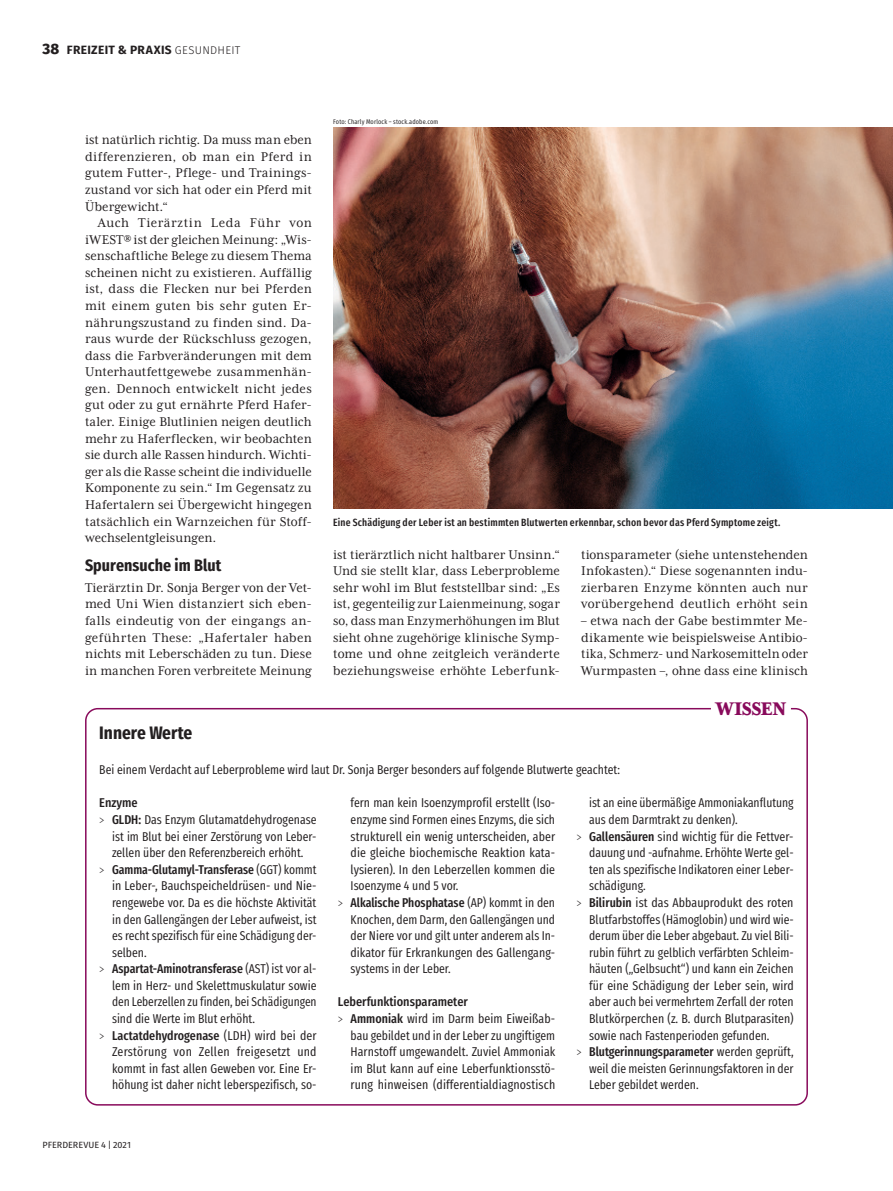
<style>
.page{position:relative;width:893px;height:1191px;background:#fff}
.page>*{position:absolute;margin:0;border:0;box-sizing:border-box;transform-origin:0 0}
.Box_ÜT{font:800 21px "Mrs Eaves XL Serif Nar OT";letter-spacing:-.025em;color:#880a5b}
.HL_Box{font:700 18px "Fira Sans Condensed";color:#231f20}
.ZT1{font:700 16.5px "Fira Sans Condensed";letter-spacing:.005em;color:#231f20}
.FT{font:14.55px/16.6px "Mrs Eaves XL Serif Nar OT";letter-spacing:.005em;color:#231f20;text-align:justify}
.FT_ohne_Einzug{font:14.55px/16.6px "Mrs Eaves XL Serif Nar OT";letter-spacing:.005em;color:#231f20;text-align:justify}
.FT_Kasten_Block{font:12.75px/16.6px "Fira Sans Compressed";color:#231f20;text-align:justify}
.ZT2{font:500 12.75px "Fira Sans Condensed";color:#231f20}
.t1{font:700 12px "Fira Sans";letter-spacing:.025em;color:#231f20}
.Bildtext{font:500 10.5px "Fira Sans Compressed";letter-spacing:.02em;color:#231f20}
.t2{font:9px "Fira Sans";color:#231f20}
.Bildtext-2{font:6.75px "Fira Sans Compressed";letter-spacing:.02em;color:#231f20}
.s1{font-weight:800;font-size:15px}
.s2{font-weight:300;font-size:11.25px}
.s3{font-family:"Mrs Eaves XL Serif Nar OT"}
.s4{font-weight:500}
</style>
<div class="page">
<div style="left:85px;top:708px;width:723px;height:397px;border:2px solid #880a5b;border-radius:12px"></div>
<div style="left:711px;top:698px;width:80px;height:20px;background:#fff"></div>
<img style="left:333px;top:128px;width:560px;height:381px">
<p class="t1" style="left:43px;top:42px;width:199px"><span class="s1">38</span> FREIZEIT &amp; PRAXIS <span class="s2">GESUNDHEIT</span></p>
<p class="FT" style="left:85px;top:131px;width:228px">ist natürlich richtig. Da muss man eben differenzieren, ob man ein Pferd in gutem Futter-, Pflege- und Trainings&shy;zustand vor sich hat oder ein Pferd mit Übergewicht.“</p>
<p class="FT" style="left:85px;top:214px;width:228px;text-indent:13px">Auch Tierärztin Leda Führ von iWEST® ist der gleichen Meinung: „Wis&shy;senschaftliche Belege zu diesem Thema scheinen nicht zu existieren. Auffällig ist, dass die Flecken nur bei Pferden mit einem guten bis sehr guten Er&shy;nährungszustand zu finden sind. Da&shy;raus wurde der Rückschluss gezogen, dass die Farbveränderungen mit dem Unterhautfettgewebe zusammenhän&shy;gen. Dennoch entwickelt nicht jedes gut oder zu gut ernährte Pferd Hafer&shy;taler. Einige Blutlinien neigen deutlich mehr zu Haferflecken, wir beobachten sie durch alle Rassen hindurch. Wichti&shy;ger als die Rasse scheint die individuelle Komponente zu sein.“ Im Gegensatz zu Hafertalern sei Übergewicht hingegen tatsächlich ein Warnzeichen für Stoff&shy;wechselentgleisungen.</p>
<p class="ZT1" style="left:85px;top:550px;width:138px">Spurensuche im Blut</p>
<p class="FT_ohne_Einzug" style="left:85px;top:579px;width:228px">Tierärztin Dr. Sonja Berger von der Vet&shy;med Uni Wien distanziert sich eben&shy;falls eindeutig von der eingangs an&shy;geführten These: „Hafertaler haben nichts mit Leberschäden zu tun. Diese in manchen Foren verbreitete Meinung</p>
<p class="Bildtext-2" style="left:333px;top:116px;width:107px">Foto: Charly Morlock – stock.adobe.com</p>
<p class="Bildtext" style="left:333px;top:513px;width:449px">Eine Schädigung der Leber ist an bestimmten Blutwerten erkennbar, schon bevor das Pferd Symptome zeigt.</p>
<p class="FT_ohne_Einzug" style="left:333px;top:546px;width:228px">ist tierärztlich nicht haltbarer Unsinn.“ Und sie stellt klar, dass Leberprobleme sehr wohl im Blut feststellbar sind: „Es ist, gegenteilig zur Laienmeinung, sogar so, dass man Enzymerhöhungen im Blut sieht ohne zugehörige klinische Symp&shy;tome und ohne zeitgleich veränderte beziehungsweise erhöhte Leberfunk-</p>
<p class="FT_ohne_Einzug" style="left:581px;top:546px;width:228px">tionsparameter (siehe untenstehenden Infokasten).“ Diese sogenannten indu&shy;zierbaren Enzyme könnten auch nur vorübergehend deutlich erhöht sein</p>
<p class="FT_ohne_Einzug" style="left:581px;top:612px;width:228px">– etwa nach der Gabe bestimmter Me&shy;dikamente wie beispielsweise Antibio&shy;tika, Schmerz- und Narkosemitteln oder Wurmpasten –, ohne dass eine klinisch</p>
<p class="Box_ÜT" style="left:716px;top:698px;width:72px">WISSEN</p>
<p class="HL_Box" style="left:99px;top:716px;width:95px">Innere Werte</p>
<p class="FT_Kasten_Block" style="left:99px;top:761px;width:522px">Bei einem Verdacht auf Leberprobleme wird laut Dr. Sonja Berger besonders auf folgende Blutwerte geachtet:</p>
<p class="ZT2" style="left:99px;top:791px;width:40px">Enzyme</p>
<p class="FT_Kasten_Block" style="left:112px;top:811px;width:206px;text-indent:-13px"><span class="s3">&gt;</span> <span class="s4">GLDH:</span> Das Enzym Glutamatdehydrogenase ist im Blut bei einer Zerstörung von Leber&shy;zellen über den Referenzbereich erhöht.</p>
<p class="FT_Kasten_Block" style="left:112px;top:860px;width:206px;text-indent:-13px"><span class="s3">&gt;</span> <span class="s4">Gamma-Glutamyl-Transferase</span> (GGT) kommt in Leber-, Bauchspeicheldrüsen- und Nie&shy;rengewebe vor. Da es die höchste Aktivität in den Gallengängen der Leber aufweist, ist es recht spezifisch für eine Schädigung der&shy;selben.</p>
<p class="FT_Kasten_Block" style="left:112px;top:960px;width:206px;text-indent:-13px"><span class="s3">&gt;</span> <span class="s4">Aspartat-Aminotransferase</span> (AST) ist vor al&shy;lem in Herz- und Skelettmuskulatur sowie den Leberzellen zu finden, bei Schädigungen sind die Werte im Blut erhöht.</p>
<p class="FT_Kasten_Block" style="left:112px;top:1026px;width:206px;text-indent:-13px"><span class="s3">&gt;</span> <span class="s4">Lactatdehydrogenase</span> (LDH) wird bei der Zerstörung von Zellen freigesetzt und kommt in fast allen Geweben vor. Eine Er&shy;höhung ist daher nicht leberspezifisch, so-</p>
<p class="FT_Kasten_Block" style="left:351px;top:794px;width:206px">fern man kein Isoenzymprofil erstellt (Iso&shy;enzyme sind Formen eines Enzyms, die sich strukturell ein wenig unterscheiden, aber die gleiche biochemische Reaktion kata&shy;lysieren). In den Leberzellen kommen die Isoenzyme 4 und 5 vor.</p>
<p class="FT_Kasten_Block" style="left:351px;top:894px;width:206px;text-indent:-13px"><span class="s3">&gt;</span> <span class="s4">Alkalische Phosphatase</span> (AP) kommt in den Knochen, dem Darm, den Gallengängen und der Niere vor und gilt unter anderem als In&shy;dikator für Erkrankungen des Gallengang&shy;systems in der Leber.</p>
<p class="ZT2" style="left:338px;top:990px;width:132px">Leberfunktionsparameter</p>
<p class="FT_Kasten_Block" style="left:351px;top:1010px;width:206px;text-indent:-13px"><span class="s3">&gt;</span> <span class="s4">Ammoniak</span> wird im Darm beim Eiweißab&shy;bau gebildet und in der Leber zu ungiftigem Harnstoff umgewandelt. Zuviel Ammoniak im Blut kann auf eine Leberfunktionsstö&shy;rung hinweisen (differentialdiagnostisch</p>
<p class="FT_Kasten_Block" style="left:589px;top:794px;width:206px">ist an eine übermäßige Ammoniakanflutung aus dem Darmtrakt zu denken).</p>
<p class="FT_Kasten_Block" style="left:589px;top:827px;width:206px;text-indent:-13px"><span class="s3">&gt;</span> <span class="s4">Gallensäuren</span> sind wichtig für die Fettver&shy;dauung und -aufnahme. Erhöhte Werte gel&shy;ten als spezifische Indikatoren einer Leber&shy;schädigung.</p>
<p class="FT_Kasten_Block" style="left:589px;top:893px;width:206px;text-indent:-13px"><span class="s3">&gt;</span> <span class="s4">Bilirubin</span> ist das Abbauprodukt des roten Blutfarbstoffes (Hämoglobin) und wird wie&shy;derum über die Leber abgebaut. Zu viel Bili&shy;rubin führt zu gelblich verfärbten Schleim&shy;häuten („Gelbsucht“) und kann ein Zeichen für eine Schädigung der Leber sein, wird aber auch bei vermehrtem Zerfall der roten Blutkörperchen (z. B. durch Blutparasiten) sowie nach Fastenperioden gefunden.</p>
<p class="FT_Kasten_Block" style="left:589px;top:1043px;width:206px;text-indent:-13px"><span class="s3">&gt;</span> <span class="s4">Blutgerinnungsparameter</span> werden geprüft, weil die meisten Gerinnungsfaktoren in der Leber gebildet werden.</p>
<p class="t2" style="left:43px;top:1138px;width:90px">PFERDEREVUE 4 | 2021</p>
</div>
